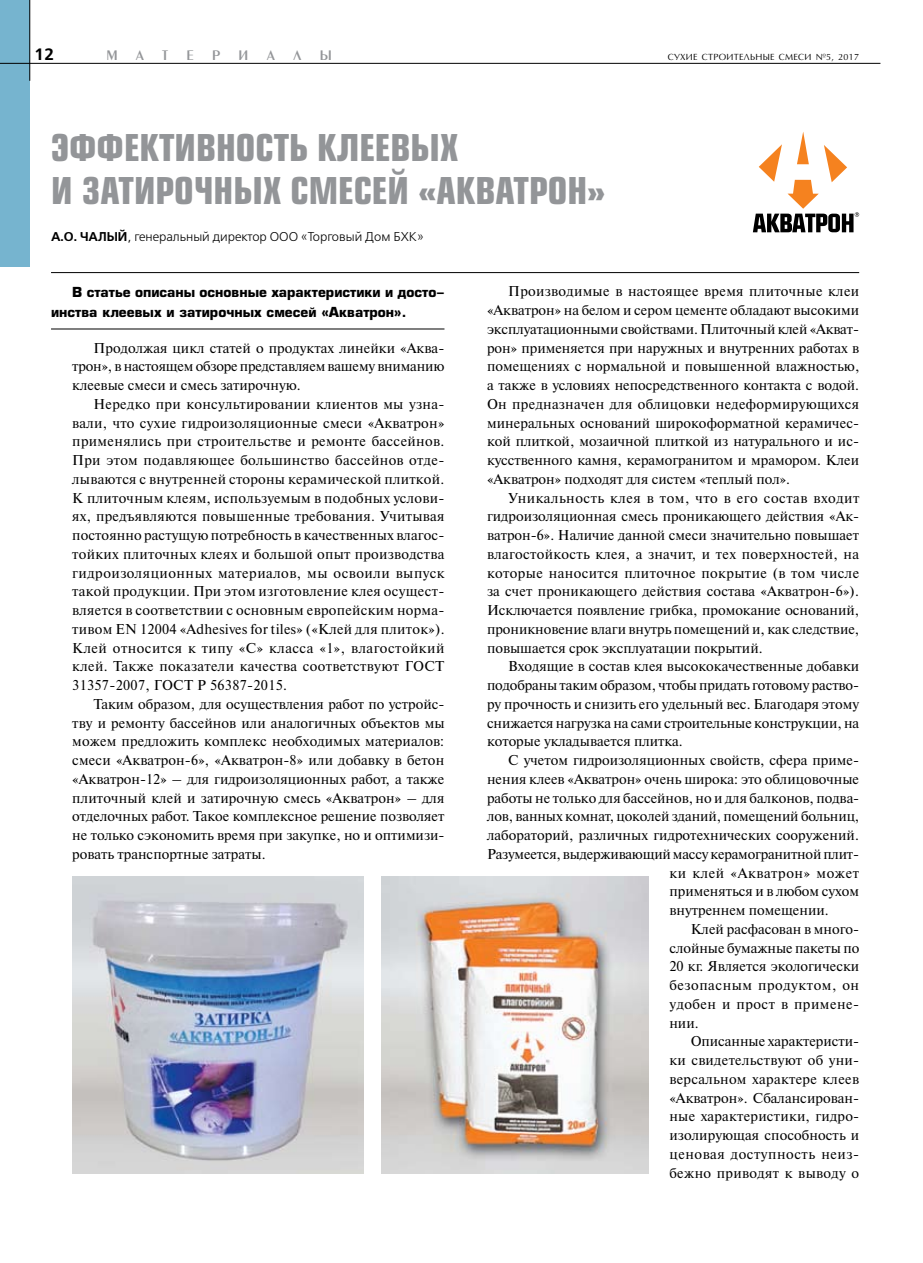
<style>
.page{position:relative;width:923px;height:1263px;background:#fff}
.page>*{position:absolute;margin:0;border:0;box-sizing:border-box;transform-origin:0 0}
.t1{font:700 36px/43.2px "Europe Cond";color:#939598}
.t2{font:700 16.5px "Free Set C";color:#000}
.t3{font:14.55px "Penta Demi";color:#939598}
.t4{font:14.25px/18.8px "Newton C";color:#000;text-align:justify}
.t5{font:14.25px "Newton C";letter-spacing:.02em;color:#000}
.t6{font:14.25px "Newton C";letter-spacing:.04em;color:#000}
.t7{font:14.25px "Newton C";letter-spacing:.045em;color:#000}
.t8{font:14.25px "Newton C";letter-spacing:.035em;color:#000}
.t9{font:14.25px "Newton C";letter-spacing:.025em;color:#000}
.t10{font:700 13.5px/19.5px "Europe";color:#000}
.t11{font:12.75px "Free Set C";color:#000}
.t12{font:9px "AG Opus";letter-spacing:.03em;color:#000}
.s1{font-weight:700}
</style>
<div class="page">
<div style="left:0;top:0;width:30px;height:267px;background:#76b4cf"></div>
<hr style="left:51px;top:272px;width:808px;height:1px;background:#000">
<hr style="left:51px;top:329px;width:393px;height:1px;background:#000">
<img style="left:72px;top:876px;width:292px;height:298px">
<img style="left:381px;top:876px;width:267px;height:297px">
<svg style="left:753px;top:132px;width:106px;height:100px"></svg>
<hr style="left:29px;top:0;width:1px;height:81px;background:#000">
<hr style="left:0;top:63px;width:880px;height:1px;background:#000">
<p class="t2" style="left:34px;top:45px;width:22px">12</p>
<p class="t3" style="left:106px;top:48px;width:13px">М</p>
<p class="t3" style="left:136px;top:48px;width:34px">А Т</p>
<p class="t3" style="left:186px;top:48px;width:9px">Е</p>
<p class="t3" style="left:212px;top:48px;width:9px">Р</p>
<p class="t3" style="left:238px;top:48px;width:11px">И</p>
<p class="t3" style="left:267px;top:48px;width:10px">А</p>
<p class="t3" style="left:293px;top:48px;width:9px">Л</p>
<p class="t3" style="left:320px;top:48px;width:14px">Ы</p>
<p class="t12" style="left:668px;top:51px;width:193px">СУХИЕ СТРОИТЕЛЬНЫЕ СМЕСИ №5, 2017</p>
<h1 class="t1" style="left:51px;top:125px;width:556px">ЭФФЕКТИВНОСТЬ КЛЕЕВЫХ<br>И ЗАТИРОЧНЫХ СМЕСЕЙ «АКВАТРОН»</h1>
<p class="t11" style="left:51px;top:229px;width:374px"><span class="s1">А.О. ЧАЛЫЙ</span>, генеральный директор ООО «Торговый Дом БХК»</p>
<p class="t10" style="left:51px;top:283px;width:395px;text-indent:21px">В статье описаны основные характеристики и досто&shy;инства клеевых и затирочных смесей «Акватрон».</p>
<p class="t4" style="left:72px;top:338px;width:373px;text-align:left;text-indent:21px">Продолжая цикл статей о продуктах линейки «Аква&shy;трон», в настоящем обзоре представляем вашему вниманию клеевые смеси и смесь затирочную.</p>
<p class="t4" style="left:72px;top:395px;width:374px;text-indent:21px">Нередко при консультировании клиентов мы узна&shy;вали, что сухие гидроизоляционные смеси «Акватрон» применялись при строительстве и ремонте бассейнов.<br>При этом подавляющее большинство бассейнов отде&shy;лываются с внутренней стороны керамической плиткой.<br>К плиточным клеям, используемым в подобных услови&shy;ях, предъявляются повышенные требования. Учитывая постоянно растущую потребность в качественных влагос&shy;тойких плиточных клеях и большой опыт производства гидроизоляционных материалов, мы освоили выпуск такой продукции. При этом изготовление клея осущест&shy;вляется в соответствии с основным европейским норма&shy;тивом EN 12004 «Adhesives for tiles» («Клей для плиток»).<br>Клей относится к типу «С» класса «1», влагостойкий клей. Также показатели качества соответствуют ГОСТ 31357-2007, ГОСТ Р 56387-2015.</p>
<p class="t4" style="left:72px;top:695px;width:374px;text-indent:21px">Таким образом, для осуществления работ по устройс&shy;тву и ремонту бассейнов или аналогичных объектов мы можем предложить комплекс необходимых материалов: смеси «Акватрон-6», «Акватрон-8» или добавку в бетон «Акватрон-12» – для гидроизоляционных работ, а также плиточный клей и затирочную смесь «Акватрон» – для отделочных работ. Такое комплексное решение позволяет не только сэкономить время при закупке, но и оптимизи&shy;ровать транспортные затраты.</p>
<p class="t4" style="left:487px;top:282px;width:374px;text-indent:21px">Производимые в настоящее время плиточные клеи «Акватрон» на белом и сером цементе обладают высокими эксплуатационными свойствами. Плиточный клей «Акват&shy;рон» применяется при наружных и внутренних работах в помещениях с нормальной и повышенной влажностью, а также в условиях непосредственного контакта с водой.<br>Он предназначен для облицовки недеформирующихся минеральных оснований широкоформатной керамичес&shy;кой плиткой, мозаичной плиткой из натурального и ис&shy;кусственного камня, керамогранитом и мрамором. Клеи «Акватрон» подходят для систем «теплый пол».</p>
<p class="t4" style="left:487px;top:488px;width:374px;text-indent:21px">Уникальность клея в том, что в его состав входит гидроизоляционная смесь проникающего действия «Ак&shy;ватрон-6». Наличие данной смеси значительно повышает влагостойкость клея, а значит, и тех поверхностей, на которые наносится плиточное покрытие (в том числе за счет проникающего действия состава «Акватрон-6»).<br>Исключается появление грибка, промокание оснований, проникновение влаги внутрь помещений и, как следствие, повышается срок эксплуатации покрытий.</p>
<p class="t4" style="left:487px;top:657px;width:374px;text-indent:21px">Входящие в состав клея высококачественные добавки подобраны таким образом, чтобы придать готовому раство&shy;ру прочность и снизить его удельный вес. Благодаря этому снижается нагрузка на сами строительные конструкции, на которые укладывается плитка.</p>
<p class="t4" style="left:508px;top:751px;width:352px">С учетом гидроизоляционных свойств, сфера приме-</p>
<p class="t4" style="left:487px;top:770px;width:374px">нения клеев «Акватрон» очень широка: это облицовочные</p>
<p class="t4" style="left:487px;top:788px;width:374px">работы не только для бассейнов, но и для балконов, подва-</p>
<p class="t4" style="left:487px;top:807px;width:374px">лов, ванных комнат, цоколей зданий, помещений больниц,</p>
<p class="t4" style="left:487px;top:826px;width:373px">лабораторий, различных гидротехнических сооружений.</p>
<p class="t4" style="left:487px;top:845px;width:374px">Разумеется, выдерживающий массу керамогранитной плит-</p>
<p class="t7" style="left:669px;top:865px;width:191px">ки клей «Акватрон» может</p>
<p class="t4" style="left:669px;top:882px;width:191px">применяться и в любом сухом</p>
<p class="t4" style="left:669px;top:901px;width:161px">внутреннем помещении.</p>
<p class="t4" style="left:690px;top:920px;width:170px">Клей расфасован в много-</p>
<p class="t4" style="left:669px;top:938px;width:191px">слойные бумажные пакеты по</p>
<p class="t4" style="left:669px;top:957px;width:191px">20 кг. Является экологически</p>
<p class="t6" style="left:669px;top:977px;width:191px">безопасным продуктом, он</p>
<p class="t8" style="left:669px;top:996px;width:191px">удобен и прост в примене-</p>
<p class="t4" style="left:669px;top:1013px;width:31px">нии.</p>
<p class="t4" style="left:690px;top:1032px;width:170px">Описанные характеристи-</p>
<p class="t5" style="left:669px;top:1052px;width:191px">ки свидетельствуют об уни-</p>
<p class="t5" style="left:669px;top:1071px;width:191px">версальном характере клеев</p>
<p class="t4" style="left:669px;top:1088px;width:191px">«Акватрон». Сбалансирован-</p>
<p class="t4" style="left:669px;top:1107px;width:191px">ные характеристики, гидро-</p>
<p class="t4" style="left:669px;top:1126px;width:191px">изолирующая способность и</p>
<p class="t6" style="left:669px;top:1146px;width:191px">ценовая доступность неиз-</p>
<p class="t9" style="left:669px;top:1165px;width:191px">бежно приводят к выводу о</p>
</div>
